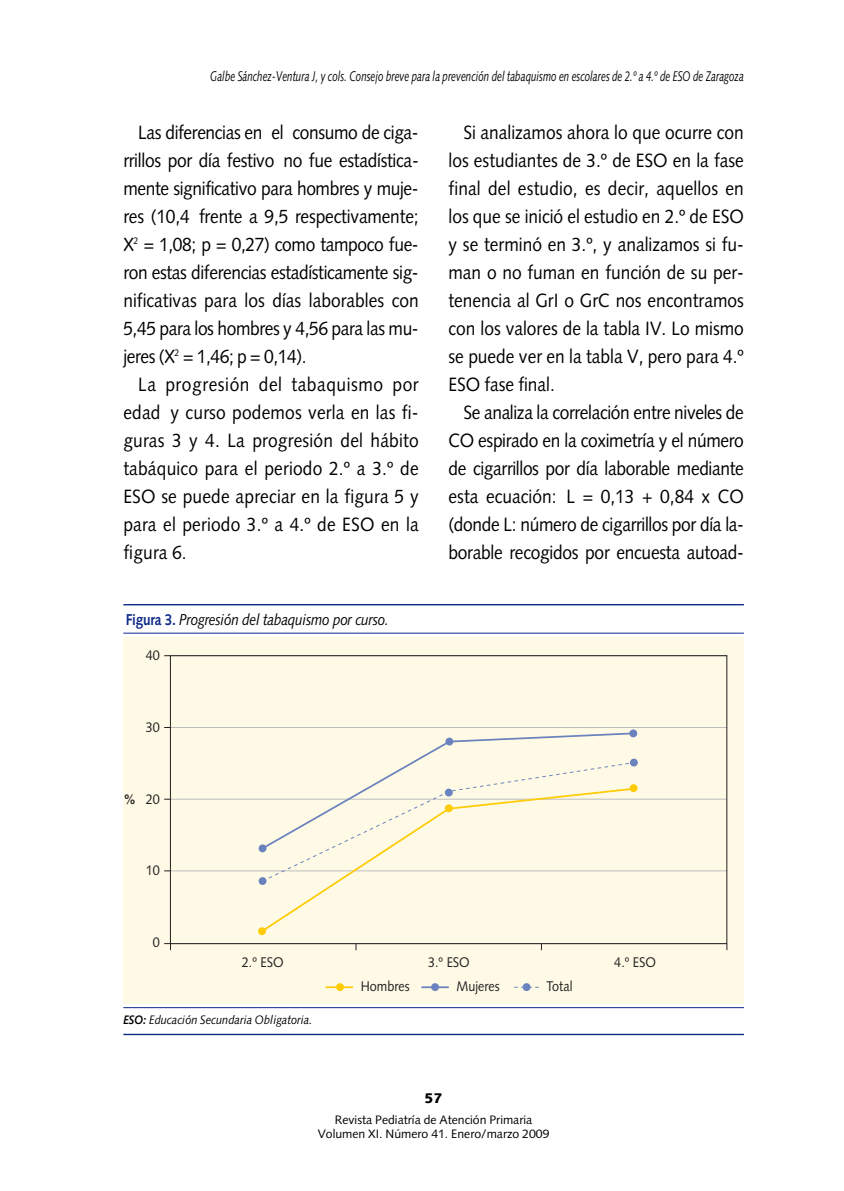
<style>
.page{position:relative;width:844px;height:1191px;background:#fff}
.page>*{position:absolute;margin:0;border:0;box-sizing:border-box;transform-origin:0 0}
.t1{font:19.25px/28px "Syntax";color:#000;text-align:justify;scale:.9 1}
.t2{font:italic 15.75px "Syntax";letter-spacing:-.015em;color:#000;scale:.86 1}
.t3{font:italic 14px "Syntax";color:#000;scale:.7 1}
.t4{font:14px "Syntax";color:#231f20;scale:.9 1}
.t5{font:900 14px "Syntax";color:#000}
.t6{font:700 14px "Syntax";color:#231f20;scale:.9 1}
.t7{font:12.25px/14px "Syntax";color:#000;text-align:center}
.t8{font:italic 12.25px "Syntax";color:#000;scale:.9 1}
.s1{font-weight:700;font-style:normal;color:#0e2b88}
.s2{font-weight:700}
</style>
<div class="page">
<div style="left:123px;top:637px;width:620px;height:367px;background:#fffae6"></div>
<svg style="left:164px;top:943px;width:7px;height:7px"></svg>
<hr style="left:170px;top:727px;width:557px;height:1px;background:#bbbdc0">
<hr style="left:170px;top:798px;width:557px;height:1px;background:#bbbdc0">
<hr style="left:170px;top:870px;width:557px;height:1px;background:#bbbdc0">
<div style="left:170px;top:655px;width:557px;height:289px;border:1px solid #231f20"></div>
<hr style="left:325px;top:986px;width:28px;height:2px;background:#ffcb04">
<hr style="left:421px;top:986px;width:27px;height:2px;background:#6a82bd">
<svg style="left:259px;top:798px;width:376px;height:132px"></svg>
<svg style="left:260px;top:732px;width:375px;height:118px"></svg>
<svg style="left:261px;top:761px;width:373px;height:121px"></svg>
<div style="left:336px;top:983px;width:8px;height:8px;background:#ffcb04;border-radius:50%"></div>
<div style="left:258px;top:927px;width:8px;height:8px;background:#ffcb04;border-radius:50%"></div>
<div style="left:445px;top:804px;width:7px;height:8px;background:#ffcb04;border-radius:50%"></div>
<div style="left:629px;top:784px;width:8px;height:8px;background:#ffcb04;border-radius:50%"></div>
<div style="left:431px;top:983px;width:8px;height:8px;background:#6a82bd;border-radius:50%"></div>
<div style="left:258px;top:844px;width:8px;height:8px;background:#6a82bd;border-radius:50%"></div>
<div style="left:445px;top:737px;width:8px;height:8px;background:#6a82bd;border-radius:50%"></div>
<div style="left:629px;top:729px;width:8px;height:8px;background:#6a82bd;border-radius:50%"></div>
<div style="left:522px;top:983px;width:8px;height:8px;background:#6a82bd;border-radius:50%"></div>
<div style="left:258px;top:877px;width:8px;height:8px;background:#6a82bd;border-radius:50%"></div>
<div style="left:445px;top:788px;width:7px;height:8px;background:#6a82bd;border-radius:50%"></div>
<div style="left:629px;top:758px;width:8px;height:8px;background:#6a82bd;border-radius:50%"></div>
<hr style="left:123px;top:1007px;width:620px;height:1px;background:#0e2b88">
<hr style="left:123px;top:604px;width:620px;height:1px;background:#0e2b88">
<hr style="left:123px;top:632px;width:620px;height:1px;background:#0e2b88">
<hr style="left:123px;top:1033px;width:620px;height:2px;background:#0e2b88">
<p class="t3" style="left:210px;top:70px;width:763px">Galbe Sánchez-Ventura J, y cols. Consejo breve para la prevención del tabaquismo en escolares de 2.º a 4.º de ESO de Zaragoza</p>
<p class="t1" style="left:123px;top:120px;width:329px;text-indent:15px">Las diferencias en el consumo de ciga&shy;rrillos por día festivo no fue estadística&shy;mente significativo para hombres y muje&shy;res (10,4 frente a 9,5 respectivamente; X<sup>2</sup> = 1,08; p = 0,27) como tampoco fue&shy;ron estas diferencias estadísticamente sig&shy;nificativas para los días laborables con 5,45 para los hombres y 4,56 para las mu&shy;jeres (X<sup>2</sup> = 1,46; p = 0,14).</p>
<p class="t1" style="left:123px;top:372px;width:329px;text-indent:15px">La progresión del tabaquismo por edad y curso podemos verla en las fi&shy;guras 3 y 4. La progresión del hábito tabáquico para el periodo 2.º a 3.º de ESO se puede apreciar en la figura 5 y para el periodo 3.º a 4.º de ESO en la figura 6.</p>
<p class="t2" style="left:126px;top:613px;width:307px"><span class="s1">Figura 3.</span> Progresión del tabaquismo por curso.</p>
<p class="t4" style="left:146px;top:650px;width:17px">40</p>
<p class="t4" style="left:146px;top:721px;width:17px">30</p>
<p class="t6" style="left:123px;top:793px;width:15px">%</p>
<p class="t4" style="left:146px;top:793px;width:17px">20</p>
<p class="t4" style="left:146px;top:864px;width:17px">10</p>
<p class="t1" style="left:448px;top:120px;width:329px;text-indent:15px">Si analizamos ahora lo que ocurre con los estudiantes de 3.º de ESO en la fase final del estudio, es decir, aquellos en los que se inició el estudio en 2.º de ESO y se terminó en 3.º, y analizamos si fu&shy;man o no fuman en función de su per&shy;tenencia al GrI o GrC nos encontramos con los valores de la tabla IV. Lo mismo se puede ver en la tabla V, pero para 4.º ESO fase final.</p>
<p class="t1" style="left:448px;top:400px;width:329px;text-indent:15px">Se analiza la correlación entre niveles de CO espirado en la coximetría y el número de cigarrillos por día laborable mediante esta ecuación: L = 0,13 + 0,84 x CO (donde L: número de cigarrillos por día la&shy;borable recogidos por encuesta autoad-</p>
<p class="t4" style="left:153px;top:936px;width:9px">0</p>
<p class="t4" style="left:242px;top:956px;width:48px">2.º ESO</p>
<p class="t8" style="left:123px;top:1015px;width:212px"><span class="s2">ESO:</span> Educación Secundaria Obligatoria.</p>
<p class="t4" style="left:360px;top:980px;width:56px">Hombres</p>
<p class="t4" style="left:428px;top:956px;width:48px">3.º ESO</p>
<p class="t4" style="left:614px;top:956px;width:48px">4.º ESO</p>
<p class="t4" style="left:456px;top:980px;width:50px">Mujeres</p>
<p class="t4" style="left:546px;top:980px;width:31px">Total</p>
<p class="t5" style="left:424px;top:1092px;width:20px">57</p>
<p class="t7" style="left:317px;top:1113px;width:233px">Revista Pediatría de Atención Primaria<br>Volumen XI. Número 41. Enero/marzo 2009</p>
</div>
